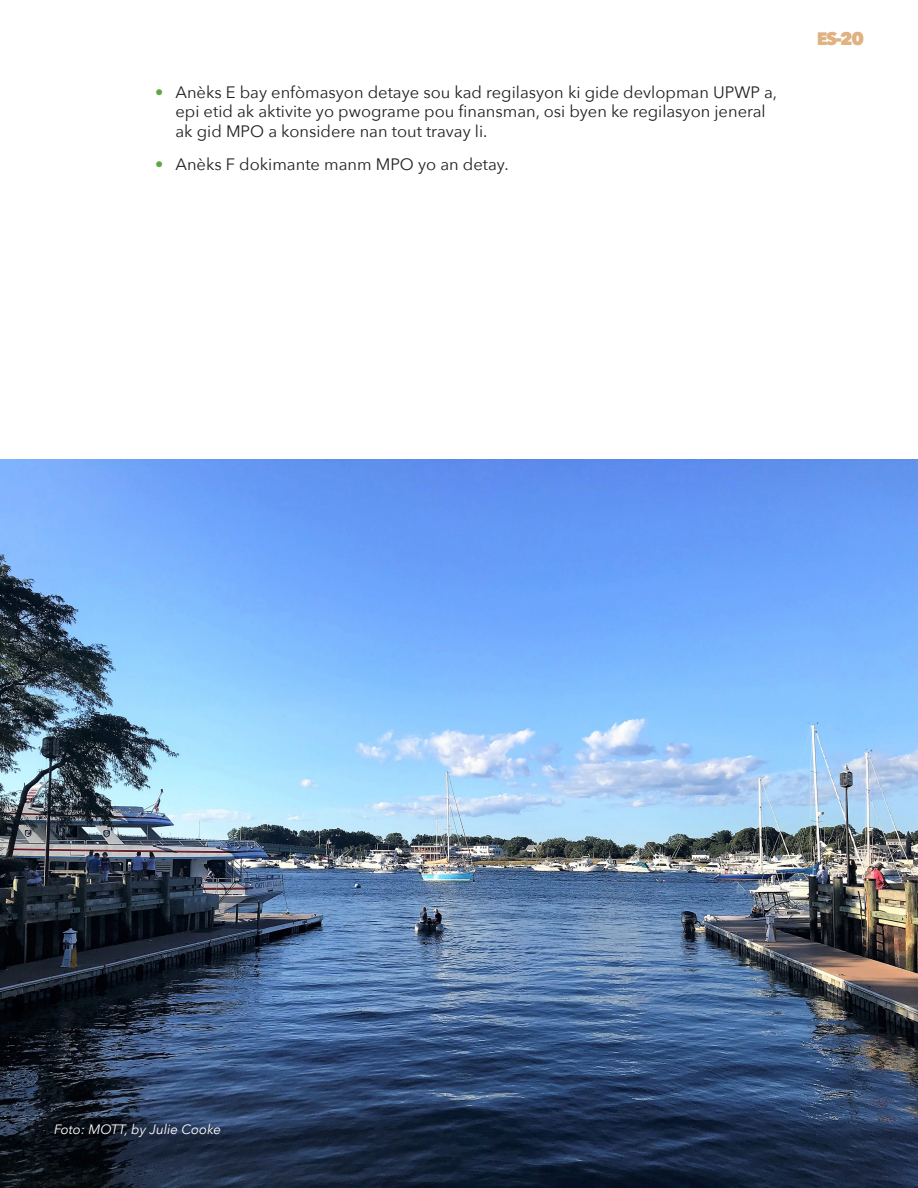
<style>
.page{position:relative;width:918px;height:1188px;background:#fff}
.page>*{position:absolute;margin:0;border:0;box-sizing:border-box;transform-origin:0 0}
.t1{font:800 18px "Avenir Next";color:#e0b181}
.t2{font:16.5px/19.8px "Avenir Next";color:#231f20}
.t3{font:italic 13.5px "Avenir Next";color:#fff}
.s1{color:#5da744}
</style>
<div class="page">
<img style="left:0;top:459px;width:918px;height:729px">
<p class="t2" style="left:176px;top:81px;width:603px;text-indent:-20px"><span class="s1">•</span> Anèks E bay enfòmasyon detaye sou kad regilasyon ki gide devlopman UPWP a, epi etid ak aktivite yo pwograme pou finansman, osi byen ke regilasyon jeneral ak gid MPO a konsidere nan tout travay li.</p>
<p class="t2" style="left:155px;top:154px;width:355px"><span class="s1">•</span> Anèks F dokimante manm MPO yo an detay.</p>
<p class="t1" style="left:817px;top:28px;width:49px">ES-20</p>
<p class="t3" style="left:54px;top:1118px;width:169px">Foto: MOTT, by Julie Cooke</p>
</div>
